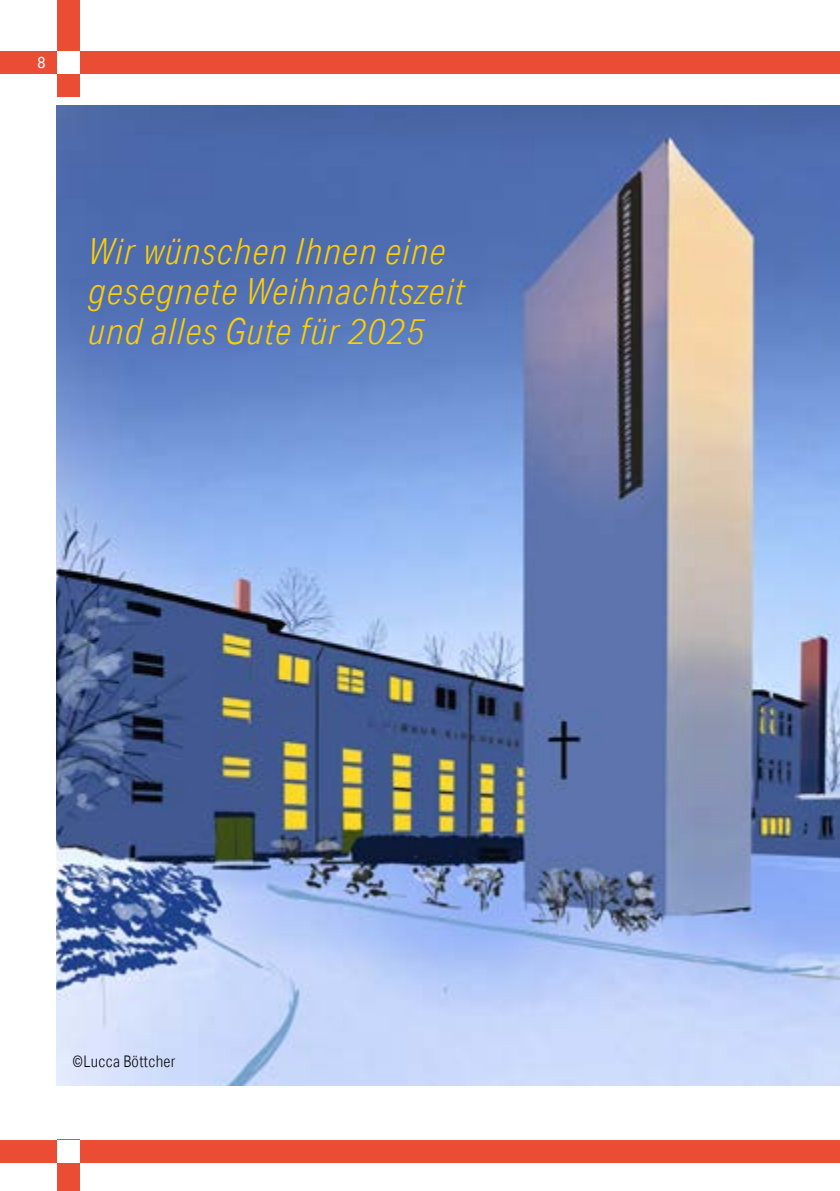
<style>
.page{position:relative;width:840px;height:1191px;background:#fff}
.page>*{position:absolute;margin:0;border:0;box-sizing:border-box;transform-origin:0 0}
.t1{font:italic 300 36px/40px "Aktiv Grotesk Cd";letter-spacing:.04em;color:#ffcf00}
.t2{font:300 16px "Aktiv Grotesk Cd";letter-spacing:.02em;color:#000}
.t3{font:16px "Aktiv Grotesk Cd";color:#fff}
</style>
<div class="page">
<div style="left:0;top:51px;width:839px;height:23px;background:#ea4d33"></div>
<div style="left:57px;top:0;width:22px;height:96px;background:#ea4d33"></div>
<div style="left:57px;top:51px;width:22px;height:23px;background:#fff"></div>
<div style="left:0;top:1140px;width:839px;height:22px;background:#ea4d33"></div>
<div style="left:57px;top:1140px;width:22px;height:51px;background:#ea4d33"></div>
<div style="left:57px;top:1140px;width:22px;height:22px;background:#fff"></div>
<img style="left:57px;top:106px;width:782px;height:979px">
<p class="t3" style="left:37px;top:53px;width:9px">8</p>
<p class="t1" style="left:88px;top:231px;width:377px">Wir wünschen Ihnen eine gesegnete Weihnachtszeit und alles Gute für 2025</p>
<p class="t2" style="left:73px;top:1052px;width:104px">©Lucca Böttcher</p>
</div>
